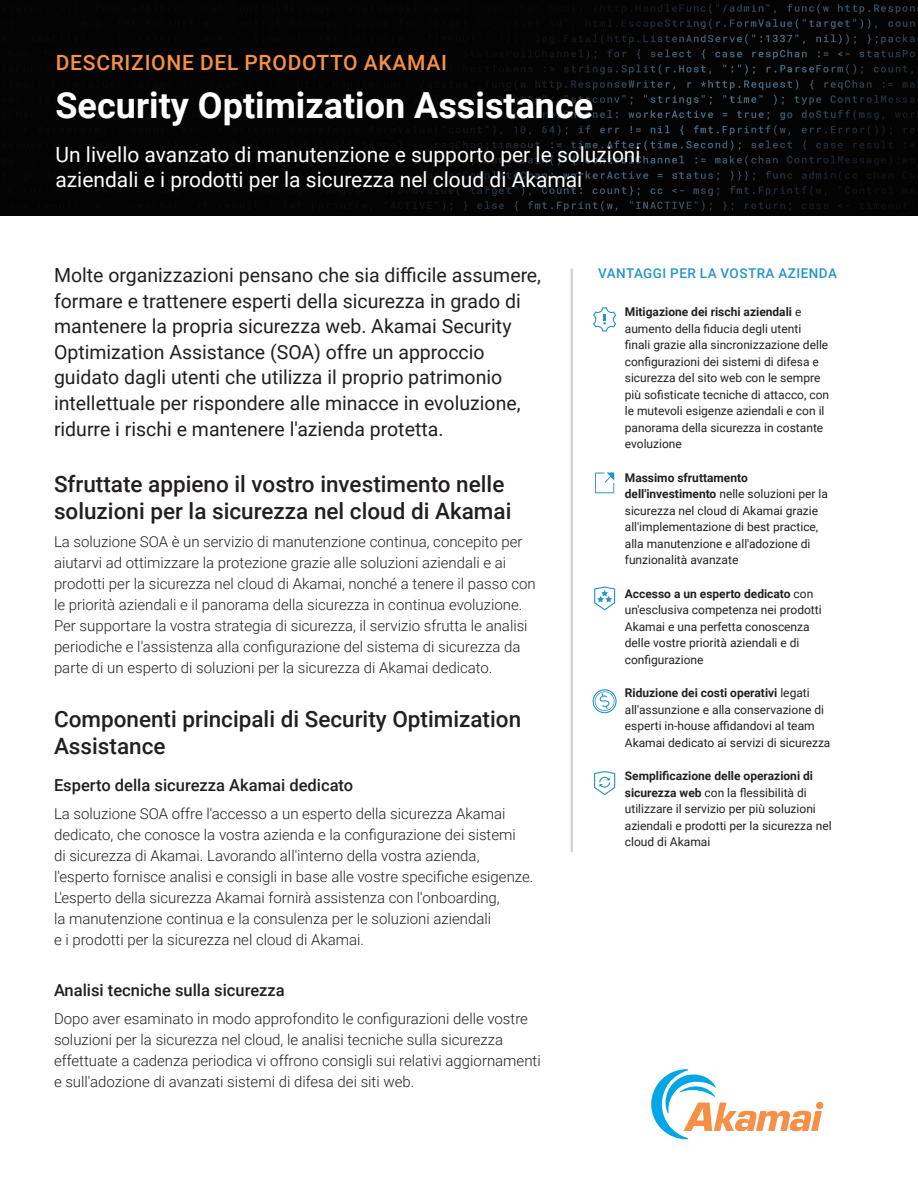
<style>
.page{position:relative;width:918px;height:1188px;background:#fff}
.page>*{position:absolute;margin:0;border:0;box-sizing:border-box;transform-origin:0 0}
.t1{font:700 36px "Roboto";color:#fff}
.t2{font:500 22.5px/27px "Roboto";color:#231f20}
.t3{font:21px/25.2px "Roboto";color:#fff}
.t4{font:500 21px "Roboto";letter-spacing:.035em;color:#f69145}
.t5{font:19.5px/25.5px "Roboto";color:#231f20}
.t6{font:500 16.5px "Roboto";color:#231f20}
.t7{font:300 15px/21px "Roboto";color:#231f20}
.t8{font:500 13.5px "Roboto";letter-spacing:.035em;color:#2694cc}
.t9{font:12px/16.5px "Roboto";color:#231f20}
.s1{font-weight:700}
</style>
<div class="page">
<hr style="left:571px;top:268px;width:2px;height:584px;background:#d1d2d4">
<svg style="left:593px;top:689px;width:24px;height:24px"></svg>
<svg style="left:595px;top:472px;width:19px;height:21px"></svg>
<svg style="left:594px;top:586px;width:21px;height:24px"></svg>
<svg style="left:593px;top:307px;width:23px;height:25px"></svg>
<svg style="left:594px;top:771px;width:21px;height:24px"></svg>
<img style="left:0;top:0;width:918px;height:216px">
<div style="left:816px;top:1102px;width:7px;height:7px;background:#f68f48;border-radius:50%"></div>
<svg style="left:651px;top:1069px;width:171px;height:70px"></svg>
<h3 class="t4" style="left:56px;top:48px;width:393px">DESCRIZIONE DEL PRODOTTO AKAMAI</h3>
<h1 class="t1" style="left:56px;top:80px;width:539px">Security Optimization Assistance</h1>
<h3 class="t3" style="left:55px;top:141px;width:587px">Un livello avanzato di manutenzione e supporto per le soluzioni aziendali e i prodotti per la sicurezza nel cloud di Akamai</h3>
<p class="t5" style="left:54px;top:262px;width:489px">Molte organizzazioni pensano che sia difficile assumere, formare e trattenere esperti della sicurezza in grado di mantenere la propria sicurezza web. Akamai Security Optimization Assistance (SOA) offre un approccio guidato dagli utenti che utilizza il proprio patrimonio intellettuale per rispondere alle minacce in evoluzione, ridurre i rischi e mantenere l'azienda protetta.</p>
<h2 class="t2" style="left:54px;top:470px;width:459px">Sfruttate appieno il vostro investimento nelle soluzioni per la sicurezza nel cloud di Akamai</h2>
<p class="t7" style="left:54px;top:531px;width:483px">La soluzione SOA è un servizio di manutenzione continua, concepito per aiutarvi ad ottimizzare la protezione grazie alle soluzioni aziendali e ai prodotti per la sicurezza nel cloud di Akamai, nonché a tenere il passo con le priorità aziendali e il panorama della sicurezza in continua evoluzione.<br>Per supportare la vostra strategia di sicurezza, il servizio sfrutta le analisi periodiche e l'assistenza alla configurazione del sistema di sicurezza da parte di un esperto di soluzioni per la sicurezza di Akamai dedicato.</p>
<h2 class="t2" style="left:54px;top:705px;width:469px">Componenti principali di Security Optimization<br>Assistance</h2>
<p class="t6" style="left:54px;top:774px;width:301px">Esperto della sicurezza Akamai dedicato</p>
<p class="t7" style="left:54px;top:803px;width:481px">La soluzione SOA offre l'accesso a un esperto della sicurezza Akamai dedicato, che conosce la vostra azienda e la configurazione dei sistemi<br>di sicurezza di Akamai. Lavorando all'interno della vostra azienda, l'esperto fornisce analisi e consigli in base alle vostre specifiche esigenze.<br>L'esperto della sicurezza Akamai fornirà assistenza con l'onboarding,<br>la manutenzione continua e la consulenza per le soluzioni aziendali<br>e i prodotti per la sicurezza nel cloud di Akamai.</p>
<p class="t6" style="left:54px;top:979px;width:232px">Analisi tecniche sulla sicurezza</p>
<p class="t7" style="left:54px;top:1008px;width:488px">Dopo aver esaminato in modo approfondito le configurazioni delle vostre soluzioni per la sicurezza nel cloud, le analisi tecniche sulla sicurezza effettuate a cadenza periodica vi offrono consigli sui relativi aggiornamenti e sull'adozione di avanzati sistemi di difesa dei siti web.</p>
<p class="t8" style="left:598px;top:264px;width:241px">VANTAGGI PER LA VOSTRA AZIENDA</p>
<p class="t9" style="left:625px;top:303px;width:206px"><span class="s1">Mitigazione dei rischi aziendali</span> e aumento della fiducia degli utenti finali grazie alla sincronizzazione delle configurazioni dei sistemi di difesa e sicurezza del sito web con le sempre più sofisticate tecniche di attacco, con le mutevoli esigenze aziendali e con il panorama della sicurezza in costante evoluzione</p>
<p class="t9" style="left:625px;top:469px;width:205px"><span class="s1">Massimo sfruttamento dell'investimento</span> nelle soluzioni per la sicurezza nel cloud di Akamai grazie all'implementazione di best practice, alla manutenzione e all'adozione di funzionalità avanzate</p>
<p class="t9" style="left:625px;top:585px;width:198px"><span class="s1">Accesso a un esperto dedicato</span> con un'esclusiva competenza nei prodotti<br>Akamai e una perfetta conoscenza delle vostre priorità aziendali e di configurazione</p>
<p class="t9" style="left:625px;top:684px;width:207px"><span class="s1">Riduzione dei costi operativi</span> legati all'assunzione e alla conservazione di esperti in-house affidandovi al team Akamai dedicato ai servizi di sicurezza</p>
<p class="t9" style="left:625px;top:767px;width:208px"><span class="s1">Semplificazione delle operazioni di sicurezza web</span> con la flessibilità di utilizzare il servizio per più soluzioni aziendali e prodotti per la sicurezza nel cloud di Akamai</p>
</div>
